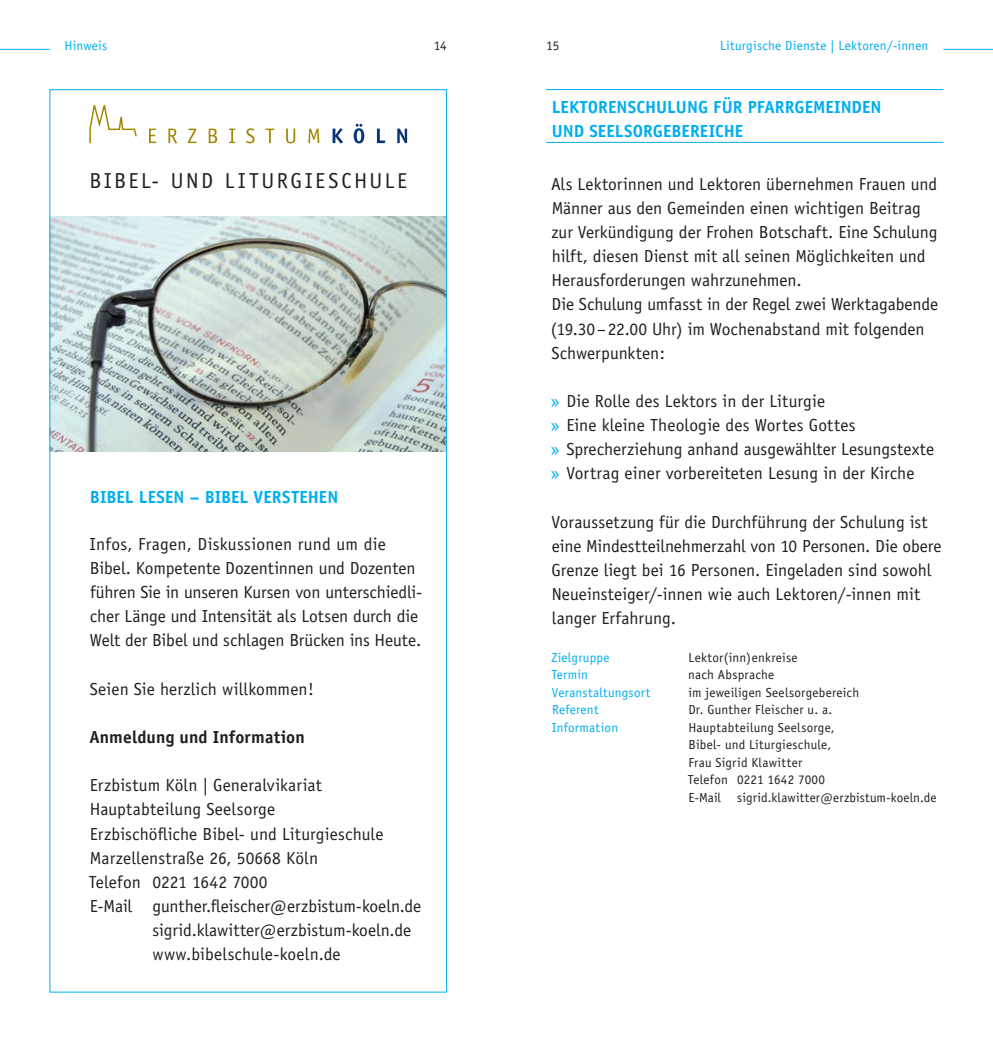
<style>
.page{position:relative;width:993px;height:1042px;background:#fff}
.page>*{position:absolute;margin:0;border:0;box-sizing:border-box;transform-origin:0 0}
.Titel_UZ_Pastoral{font:21.7px "Officina Sans";letter-spacing:.115em;color:#231f20}
.Innen_Copy{font:17.5px/24.2px "Officina Sans";color:#231f20}
.Innen_Subline_Liturg{font:700 17.5px "Officina Sans";color:#00aeef}
.Innen_Copy-2{font:700 17.5px "Officina Sans";letter-spacing:.005em;color:#231f20}
.Innen_Copy-3{font:13.12px "Officina Sans";letter-spacing:.02em;color:#231f20}
.Titel_Baseline{font:13.12px "Officina Sans";letter-spacing:.015em;color:#00aeef}
.Innen_Rubrik{font:13.12px "Officina Sans";letter-spacing:.02em;color:#00aeef}
.Innen_Rubrik-2{font:13.12px "Officina Sans";color:#231f20}
.s1{font-size:21.53px}
.s2{color:#00aeef}
</style>
<div class="page">
<img style="left:52px;top:217px;width:392px;height:235px">
<hr style="left:943px;top:49px;width:49px;height:1px;background:#00aeef">
<svg style="left:149px;top:129px;width:7px;height:14px"></svg>
<svg style="left:168px;top:129px;width:9px;height:14px"></svg>
<svg style="left:188px;top:129px;width:8px;height:14px"></svg>
<svg style="left:209px;top:129px;width:8px;height:14px"></svg>
<svg style="left:229px;top:129px;width:6px;height:14px"></svg>
<svg style="left:246px;top:128px;width:8px;height:15px"></svg>
<svg style="left:265px;top:129px;width:9px;height:14px"></svg>
<svg style="left:286px;top:129px;width:9px;height:14px"></svg>
<svg style="left:308px;top:129px;width:11px;height:14px"></svg>
<svg style="left:332px;top:128px;width:11px;height:15px"></svg>
<svg style="left:353px;top:124px;width:11px;height:19px"></svg>
<svg style="left:377px;top:129px;width:8px;height:14px"></svg>
<svg style="left:397px;top:129px;width:10px;height:14px"></svg>
<svg style="left:89px;top:105px;width:48px;height:38px"></svg>
<hr style="left:546px;top:89px;width:136px;height:1px;background:#00aeef">
<hr style="left:682px;top:89px;width:261px;height:1px;background:#00aeef">
<hr style="left:546px;top:142px;width:136px;height:1px;background:#00aeef">
<hr style="left:682px;top:142px;width:261px;height:1px;background:#00aeef">
<hr style="left:0;top:49px;width:50px;height:1px;background:#00aeef">
<p class="Innen_Rubrik" style="left:64px;top:37px;width:44px">Hinweis</p>
<p class="Innen_Rubrik-2" style="left:433px;top:37px;width:14px">14</p>
<p class="Titel_UZ_Pastoral" style="left:89px;top:168px;width:319px">BIBEL- UND LITURGIESCHU<span class="s1">LE</span></p>
<p class="Innen_Subline_Liturg" style="left:90px;top:486px;width:250px">BIBEL LESEN – BIBEL VERSTEHEN</p>
<p class="Innen_Copy" style="left:89px;top:532px;width:298px">Infos, Fragen, Diskussionen rund um die</p>
<p class="Innen_Copy" style="left:90px;top:556px;width:334px">Bibel. Kompetente Dozentinnen und Dozenten führen Sie in unseren Kursen von unterschiedli&shy;cher Länge und Intensität als Lotsen durch die Welt der Bibel und schlagen Brücken ins Heute.</p>
<p class="Innen_Copy" style="left:90px;top:677px;width:225px">Seien Sie herzlich willkommen!</p>
<p class="Innen_Copy-2" style="left:89px;top:726px;width:217px">Anmeldung und Information</p>
<p class="Innen_Copy" style="left:90px;top:773px;width:233px">Erzbistum Köln | Generalvikariat</p>
<p class="Innen_Copy" style="left:90px;top:797px;width:187px">Hauptabteilung Seelsorge</p>
<p class="Innen_Copy" style="left:90px;top:821px;width:295px">Erzbischöfliche Bibel- und Liturgieschule</p>
<p class="Innen_Copy" style="left:90px;top:846px;width:230px">Marzellenstraße 26, 50668 Köln</p>
<p class="Innen_Copy" style="left:89px;top:870px;width:180px">Telefon 0221 1642 7000</p>
<p class="Innen_Copy" style="left:90px;top:894px;width:333px">E-Mail gunther.fleischer@erzbistum-koeln.de</p>
<p class="Innen_Copy" style="left:152px;top:918px;width:260px">sigrid.klawitter@erzbistum-koeln.de www.bibelschule-koeln.de</p>
<p class="Innen_Rubrik-2" style="left:546px;top:37px;width:15px">15</p>
<p class="Innen_Rubrik" style="left:720px;top:37px;width:210px">Liturgische Dienste | Lektoren/-innen</p>
<p class="Innen_Subline_Liturg" style="left:551px;top:96px;width:331px">LEKTORENSCHULUNG FÜR PFARRGEMEINDEN</p>
<p class="Innen_Subline_Liturg" style="left:551px;top:121px;width:193px">UND SEELSORGEBEREICHE</p>
<p class="Innen_Copy" style="left:551px;top:172px;width:388px">Als Lektorinnen und Lektoren übernehmen Frauen und Männer aus den Gemeinden einen wichtigen Beitrag zur Verkündigung der Frohen Botschaft. Eine Schulung hilft, diesen Dienst mit all seinen Möglichkeiten und Herausforderungen wahrzunehmen.</p>
<p class="Innen_Copy" style="left:550px;top:292px;width:389px">Die Schulung umfasst in der Regel zwei Werktagabende (19.30–22.00 Uhr) im Wochenabstand mit folgenden<br>Schwerpunkten:</p>
<p class="Innen_Copy" style="left:550px;top:389px;width:276px"><span class="s2">»</span> Die Rolle des Lektors in der Liturgie</p>
<p class="Innen_Copy" style="left:550px;top:413px;width:306px"><span class="s2">»</span> Eine kleine Theologie des Wortes Gottes</p>
<p class="Innen_Copy" style="left:550px;top:437px;width:385px"><span class="s2">»</span> Sprecherziehung anhand ausgewählter Lesungstexte</p>
<p class="Innen_Copy" style="left:550px;top:461px;width:365px"><span class="s2">»</span> Vortrag einer vorbereiteten Lesung in der Kirche</p>
<p class="Innen_Copy" style="left:551px;top:510px;width:391px">Voraussetzung für die Durchführung der Schulung ist eine Mindestteilnehmerzahl von 10 Personen. Die obere Grenze liegt bei 16 Personen. Eingeladen sind sowohl Neueinsteiger/-innen wie auch Lektoren/-innen mit langer Erfahrung.</p>
<p class="Titel_Baseline" style="left:551px;top:649px;width:59px">Zielgruppe</p>
<p class="Titel_Baseline" style="left:551px;top:667px;width:38px">Termin</p>
<p class="Titel_Baseline" style="left:551px;top:684px;width:100px">Veranstaltungsort</p>
<p class="Titel_Baseline" style="left:552px;top:702px;width:48px">Referent</p>
<p class="Titel_Baseline" style="left:551px;top:719px;width:68px">Information</p>
<p class="Innen_Copy-3" style="left:688px;top:649px;width:110px">Lektor(inn)enkreise</p>
<p class="Innen_Copy-3" style="left:688px;top:667px;width:88px">nach Absprache</p>
<p class="Innen_Copy-3" style="left:688px;top:684px;width:172px">im jeweiligen Seelsorgebereich</p>
<p class="Innen_Copy-3" style="left:688px;top:702px;width:145px">Dr. Gunther Fleischer u. a.</p>
<p class="Innen_Copy-3" style="left:688px;top:719px;width:148px">Hauptabteilung Seelsorge,</p>
<p class="Innen_Copy-3" style="left:688px;top:737px;width:144px">Bibel- und Liturgieschule,</p>
<p class="Innen_Copy-3" style="left:688px;top:754px;width:115px">Frau Sigrid Klawitter</p>
<p class="Innen_Copy-3" style="left:687px;top:772px;width:138px">Telefon 0221 1642 7000</p>
<p class="Innen_Copy-3" style="left:688px;top:789px;width:249px">E-Mail sigrid.klawitter@erzbistum-koeln.de</p>
</div>
